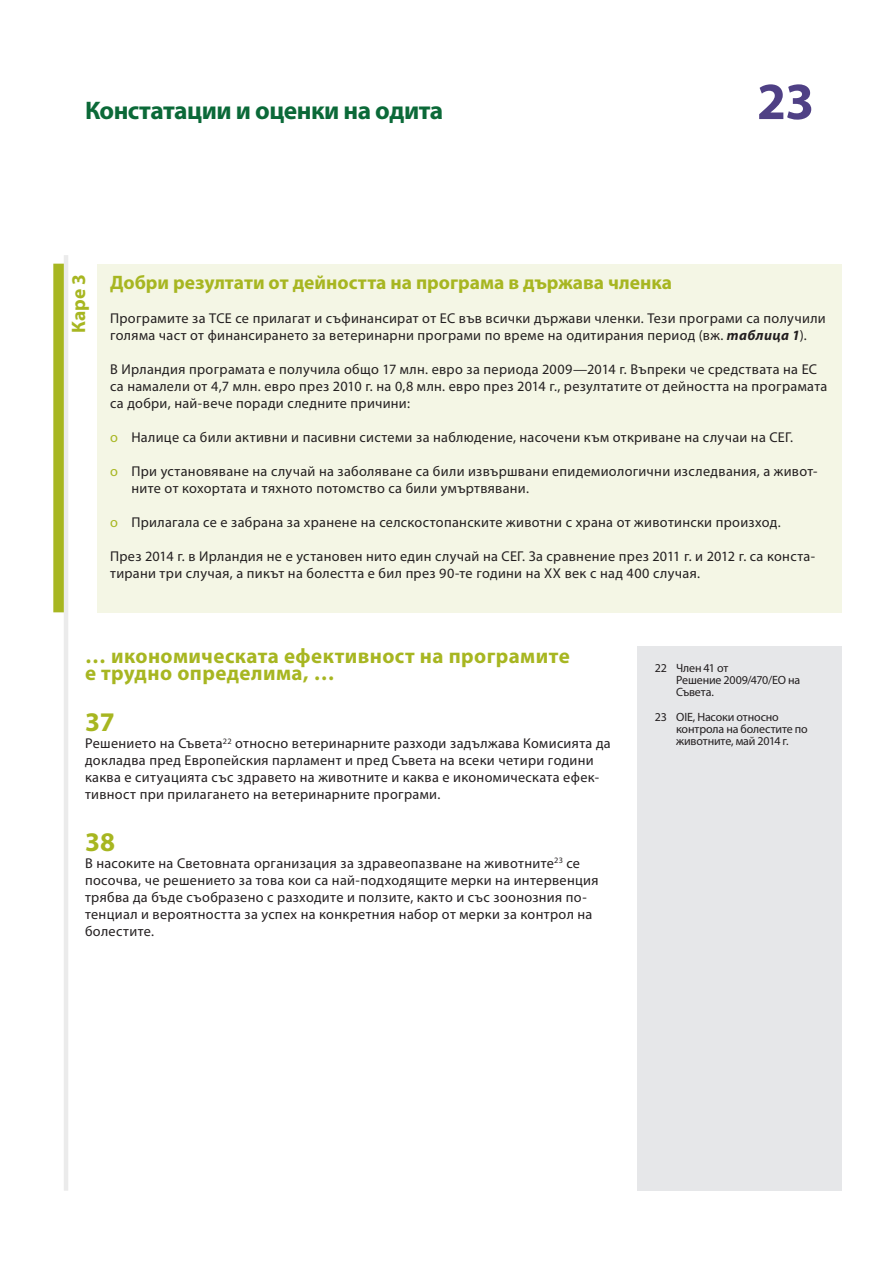
<style>
.page{position:relative;width:893px;height:1263px;background:#fff}
.page>*{position:absolute;margin:0;border:0;box-sizing:border-box;transform-origin:0 0}
.t1{font:700 52.5px "Myriad Pro";color:#4f4085}
.E_05_-_CHAP__1__TEXT{font:700 27px "Myriad Pro";color:#a7b621}
.t2{font:700 25.5px "Myriad Pro";letter-spacing:-.02em;color:#0b6938}
.E_02_-_CHAP__TITRE_C{font:700 21px/17px "Myriad Pro";letter-spacing:.02em;color:#a7b621}
.F_02_-_BOX_TITRE_COL{font:700 19.5px "Myriad Pro";color:#a7b621}
.F_01_-_GREEN_BOX_NUM{font:700 19.5px "Myriad Pro";color:#a7b621}
.E_05_-_CHAP__1__TEXT-2{font:14.25px/17px "Myriad Pro";letter-spacing:.025em;color:#231f20}
.F_04_-_BOX_TEXTE{font:14.25px/17px "Myriad Pro";letter-spacing:.025em;color:#231f20}
.E_08_-_CHAP__FOOTNOT{font:12px/12px "Myriad Pro";letter-spacing:-.01em;color:#231f20}
.s1{font-weight:700;font-style:italic}
.s2{color:#a7b621}
</style>
<div class="page">
<hr style="left:64px;top:255px;width:4px;height:936px;background:#ebebeb">
<div style="left:638px;top:646px;width:204px;height:545px;background:#e6e7e9"></div>
<div style="left:97px;top:264px;width:744px;height:348px;background:#f4f6e5"></div>
<div style="left:53px;top:264px;width:11px;height:348px;background:#a7b621"></div>
<h3 class="t2" style="left:85px;top:94px;width:360px">Констатации и оценки на одита</h3>
<h1 class="t1" style="left:757px;top:67px;width:59px">23</h1>
<p class="F_01_-_GREEN_BOX_NUM" style="left:66px;top:333px;width:60px;rotate:-90deg">Каре 3</p>
<p class="F_02_-_BOX_TITRE_COL" style="left:110px;top:270px;width:563px">Добри резултати от дейността на програма в държава членка</p>
<p class="F_04_-_BOX_TEXTE" style="left:110px;top:310px;width:717px">Програмите за ТСЕ се прилагат и съфинансират от ЕС във всички държави членки. Тези програми са получили голяма част от финансирането за ветеринарни програми по време на одитирания период (вж. <span class="s1">таблица 1</span>).</p>
<p class="F_04_-_BOX_TEXTE" style="left:110px;top:361px;width:719px">В Ирландия програмата е получила общо 17 млн. евро за периода 2009—2014 г. Въпреки че средствата на ЕС са намалели от 4,7 млн. евро през 2010 г. на 0,8 млн. евро през 2014 г., резултатите от дейността на програмата са добри, най-вече поради следните причини:</p>
<p class="E_05_-_CHAP__1__TEXT-2" style="left:110px;top:429px;width:684px"><span class="s2">ο</span> Налице са били активни и пасивни системи за наблюдение, насочени към откриване на случаи на СЕГ.</p>
<p class="E_05_-_CHAP__1__TEXT-2" style="left:131px;top:463px;width:688px;text-indent:-21px"><span class="s2">ο</span> При установяване на случай на заболяване са били извършвани епидемиологични изследвания, а живот&shy;ните от кохортата и тяхното потомство са били умъртвявани.</p>
<p class="E_05_-_CHAP__1__TEXT-2" style="left:110px;top:514px;width:672px"><span class="s2">ο</span> Прилагала се е забрана за хранене на селскостопанските животни с храна от животински произход.</p>
<p class="F_04_-_BOX_TEXTE" style="left:110px;top:548px;width:707px">През 2014 г. в Ирландия не е установен нито един случай на СЕГ. За сравнение през 2011 г. и 2012 г. са конста&shy;тирани три случая, а пикът на болестта е бил през 90-те години на ХХ век с над 400 случая.</p>
<p class="E_02_-_CHAP__TITRE_C" style="left:85px;top:647px;width:486px">… икономическата ефективност на програмите е трудно определима, …</p>
<p class="E_05_-_CHAP__1__TEXT" style="left:85px;top:705px;width:31px">37</p>
<p class="E_05_-_CHAP__1__TEXT-2" style="left:85px;top:735px;width:527px">Решението на Съвета<sup>22</sup> относно ветеринарните разходи задължава Комисията да докладва пред Европейския парламент и пред Съвета на всеки четири години каква е ситуацията със здравето на животните и каква е икономическата ефек&shy;тивност при прилагането на ветеринарните програми.</p>
<p class="E_05_-_CHAP__1__TEXT" style="left:85px;top:824px;width:32px">38</p>
<p class="E_05_-_CHAP__1__TEXT-2" style="left:85px;top:854px;width:515px">В насоките на Световната организация за здравеопазване на животните<sup>23</sup> се посочва, че решението за това кои са най-подходящите мерки на интервенция трябва да бъде съобразено с разходите и ползите, както и със зоонозния по&shy;тенциал и вероятността за успех на конкретния набор от мерки за контрол на болестите.</p>
<p class="E_08_-_CHAP__FOOTNOT" style="left:676px;top:662px;width:126px;text-indent:-21px">22 Член 41 от<br>Решение 2009/470/ЕО на<br>Съвета.</p>
<p class="E_08_-_CHAP__FOOTNOT" style="left:676px;top:711px;width:133px;text-indent:-21px">23 OIE, Насоки относно контрола на болестите по животните, май 2014 г.</p>
</div>
